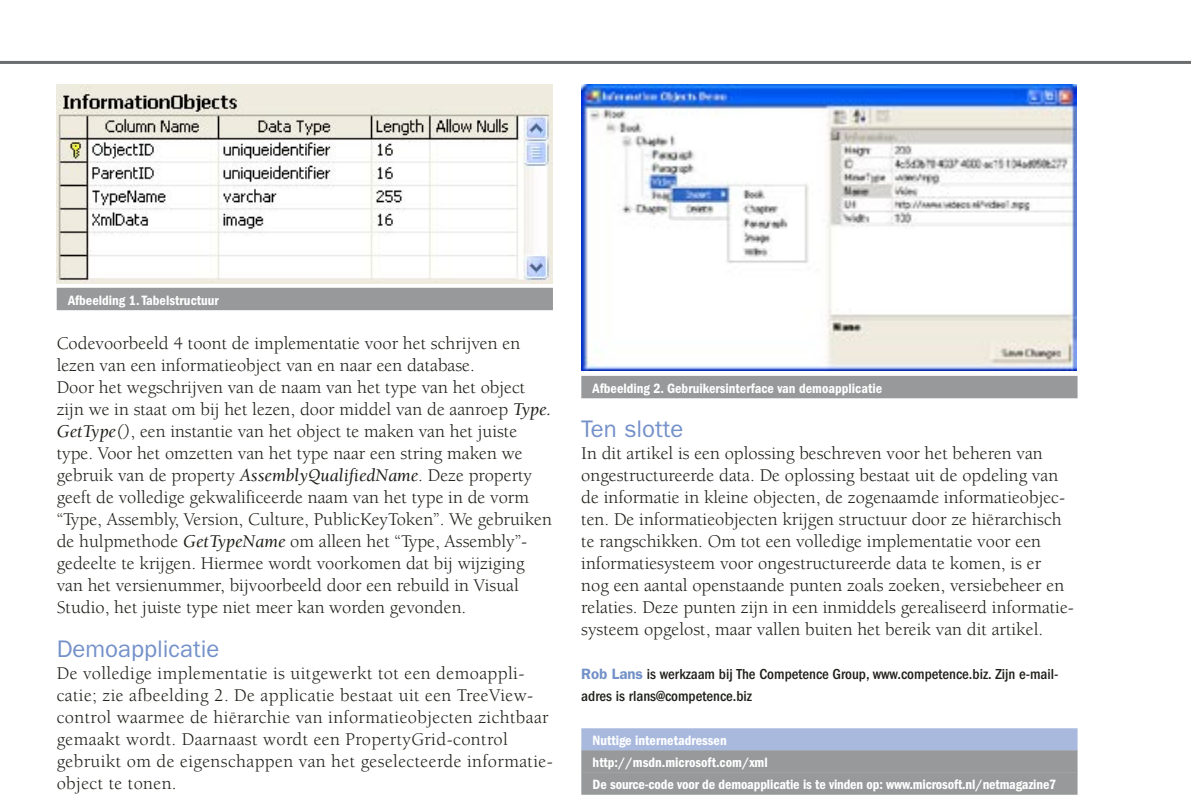
<style>
.page{position:relative;width:1191px;height:806px;background:#fff}
.page>*{position:absolute;margin:0;border:0;box-sizing:border-box;transform-origin:0 0}
._5_tk{font:24px "Franklin Gothic";color:#7491c9}
._4_plat{font:18.4px/22px "Berkeley";color:#1f1e19}
._4_plat-2{font:18.4px/22px "Berkeley";letter-spacing:.02em;color:#1f1e19}
._4_plat-3{font:500 condensed 15px/22px "Franklin Gothic";color:#1f1e19}
._6_bs{font:600 condensed 14px "Franklin Gothic";color:#fff}
._6_bs_donker{font:600 condensed 14px "Franklin Gothic";color:#fff}
.s1{font-style:italic}
.s2{font-weight:600;font-stretch:normal;color:#7491c9}
</style>
<div class="page">
<hr style="left:0;top:61px;width:1191px;height:3px;background:#6b6c6d">
<div style="left:581px;top:727px;width:496px;height:23px;background:#a9b9de"></div>
<div style="left:581px;top:749px;width:496px;height:23px;background:#97999a"></div>
<div style="left:581px;top:771px;width:496px;height:23px;background:#97999a"></div>
<img style="left:57px;top:84px;width:496px;height:199px">
<img style="left:581px;top:84px;width:496px;height:286px">
<div style="left:57px;top:287px;width:496px;height:23px;background:#97999a"></div>
<div style="left:581px;top:375px;width:496px;height:23px;background:#97999a"></div>
<p class="_6_bs" style="left:68px;top:292px;width:152px">Afbeelding 1. Tabelstructuur</p>
<p class="_4_plat" style="left:57px;top:332px;width:465px">Codevoorbeeld 4 toont de implementatie voor het schrijven en lezen van een informatieobject van en naar een database.</p>
<p class="_4_plat" style="left:57px;top:376px;width:497px">Door het wegschrijven van de naam van het type van het object zijn we in staat om bij het lezen, door middel van de aanroep <span class="s1">Type.<br>GetType()</span>, een instantie van het object te maken van het juiste type. Voor het omzetten van het type naar een string maken we gebruik van de property <span class="s1">AssemblyQualifiedName</span>. Deze property geeft de volledige gekwalificeerde naam van het type in de vorm “Type, Assembly, Version, Culture, PublicKeyToken”. We gebruiken de hulpmethode <span class="s1">GetTypeName</span> om alleen het “Type, Assembly”- gedeelte te krijgen. Hiermee wordt voorkomen dat bij wijziging van het versienummer, bijvoorbeeld door een rebuild in Visual Studio, het juiste type niet meer kan worden gevonden.</p>
<p class="_5_tk" style="left:57px;top:634px;width:164px">Demoapplicatie</p>
<p class="_4_plat-2" style="left:57px;top:662px;width:497px">De volledige implementatie is uitgewerkt tot een demoappli&shy;catie; zie afbeelding 2. De applicatie bestaat uit een TreeView&shy;control waarmee de hiërarchie van informatieobjecten zichtbaar gemaakt wordt. Daarnaast wordt een PropertyGrid-control gebruikt om de eigenschappen van het geselecteerde informatie&shy;object te tonen.</p>
<p class="_6_bs" style="left:592px;top:380px;width:291px">Afbeelding 2. Gebruikersinterface van demoapplicatie</p>
<p class="_5_tk" style="left:581px;top:414px;width:104px">Ten slotte</p>
<p class="_4_plat" style="left:581px;top:442px;width:494px">In dit artikel is een oplossing beschreven voor het beheren van ongestructureerde data. De oplossing bestaat uit de opdeling van de informatie in kleine objecten, de zogenaamde informatieobjec&shy;ten. De informatieobjecten krijgen structuur door ze hiërarchisch te rangschikken. Om tot een volledige implementatie voor een informatiesysteem voor ongestructureerde data te komen, is er<br>nog een aantal openstaande punten zoals zoeken, versiebeheer en relaties. Deze punten zijn in een inmiddels gerealiseerd informatie&shy;systeem opgelost, maar vallen buiten het bereik van dit artikel.</p>
<p class="_4_plat-3" style="left:581px;top:662px;width:479px"><span class="s2">Rob Lans</span> is werkzaam bij The Competence Group, www.competence.biz. Zijn e-mail&shy;adres is rlans@competence.biz</p>
<p class="_6_bs_donker" style="left:592px;top:732px;width:135px">Nuttige internetadressen</p>
<p class="_6_bs" style="left:592px;top:754px;width:177px">http://msdn.microsoft.com/xml</p>
<p class="_6_bs" style="left:592px;top:776px;width:465px">De source-code voor de demoapplicatie is te vinden op: www.microsoft.nl/netmagazine7</p>
</div>
